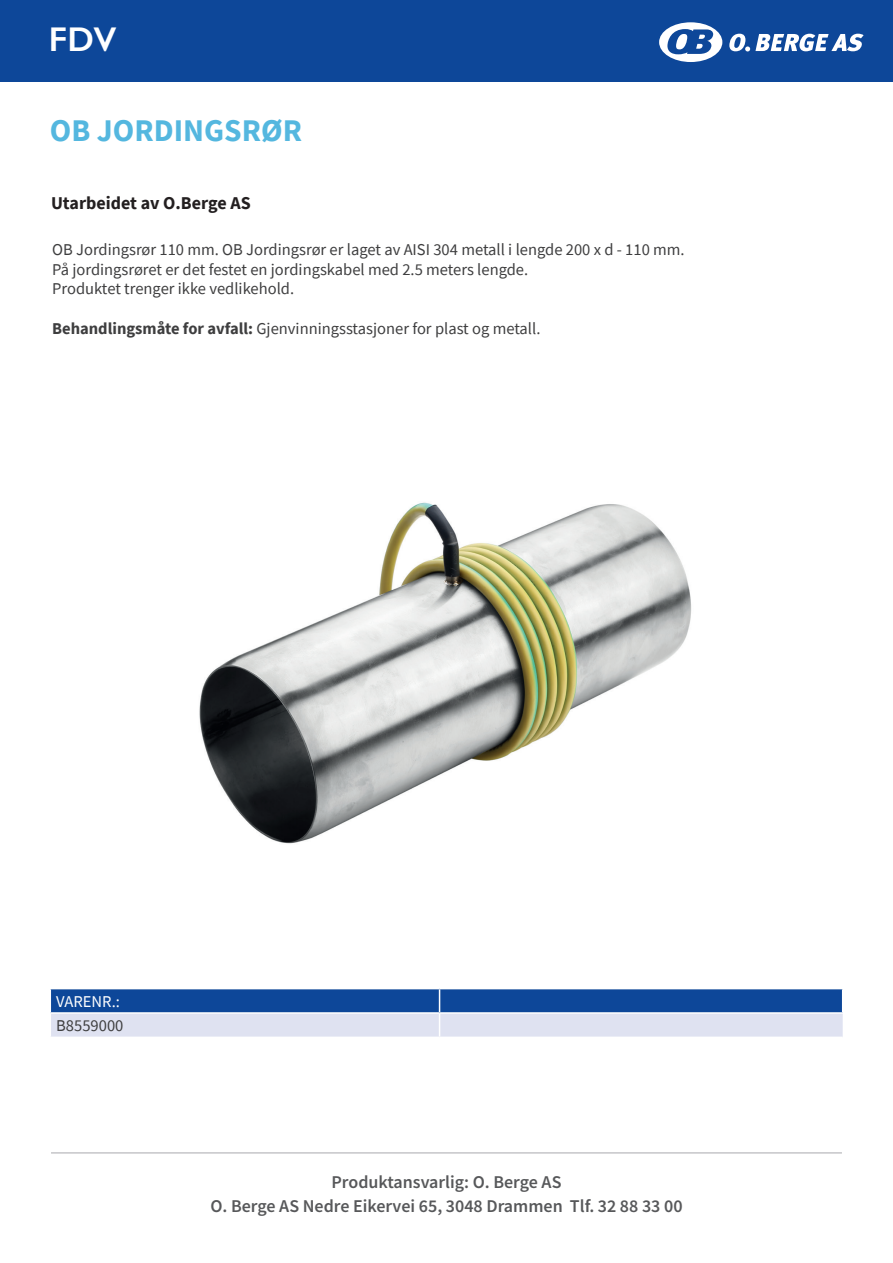
<style>
.page{position:relative;width:893px;height:1263px;background:#fff}
.page>*{position:absolute;margin:0;border:0;box-sizing:border-box;transform-origin:0 0}
.t1{font:600 34.5px "Gill Sans";color:#fff}
.t2{font:700 31.5px "Source Sans Pro";color:#54b7df}
.t3{font:600 18px/24px "Source Sans Pro";color:#57585a;text-align:center}
.t4{font:700 18px "Source Sans Pro";color:#231f20}
.t5{font:16.5px/19.8px "Source Sans Pro";color:#3e3e3f}
.t6{font:16.5px "Source Sans Pro";color:#fff}
.s1{font-weight:700}
</style>
<div class="page">
<hr style="left:51px;top:1152px;width:791px;height:1px;background:#a8a9ad">
<svg style="left:50px;top:988px;width:793px;height:48px;background:#7b98c7"></svg>
<hr style="left:440px;top:1012px;width:403px;height:2px;background:#fff">
<img style="left:199px;top:502px;width:493px;height:342px">
<div style="left:0;top:0;width:893px;height:81px;background:#0d4799"></div>
<svg style="left:659px;top:22px;width:63px;height:40px"></svg>
<svg style="left:729px;top:34px;width:135px;height:17px"></svg>
<h1 class="t1" style="left:49px;top:18px;width:69px">FDV</h1>
<h2 class="t2" style="left:50px;top:109px;width:253px">OB JORDINGSRØR</h2>
<p class="t4" style="left:51px;top:191px;width:201px">Utarbeidet av O.Berge AS</p>
<p class="t5" style="left:52px;top:239px;width:634px">OB Jordingsrør 110 mm. OB Jordingsrør er laget av AISI 304 metall i lengde 200 x d - 110 mm.<br>På jordingsrøret er det festet en jordingskabel med 2.5 meters lengde.<br>Produktet trenger ikke vedlikehold.</p>
<p class="t5" style="left:52px;top:318px;width:490px"><span class="s1">Behandlingsmåte for avfall:</span> Gjenvinningsstasjoner for plast og metall.</p>
<p class="t6" style="left:56px;top:991px;width:65px">VARENR.:</p>
<p class="t5" style="left:56px;top:1016px;width:69px">B8559000</p>
<p class="t3" style="left:210px;top:1170px;width:474px">Produktansvarlig: O. Berge AS<br>O. Berge AS Nedre Eikervei 65, 3048 Drammen Tlf. 32 88 33 00</p>
</div>
